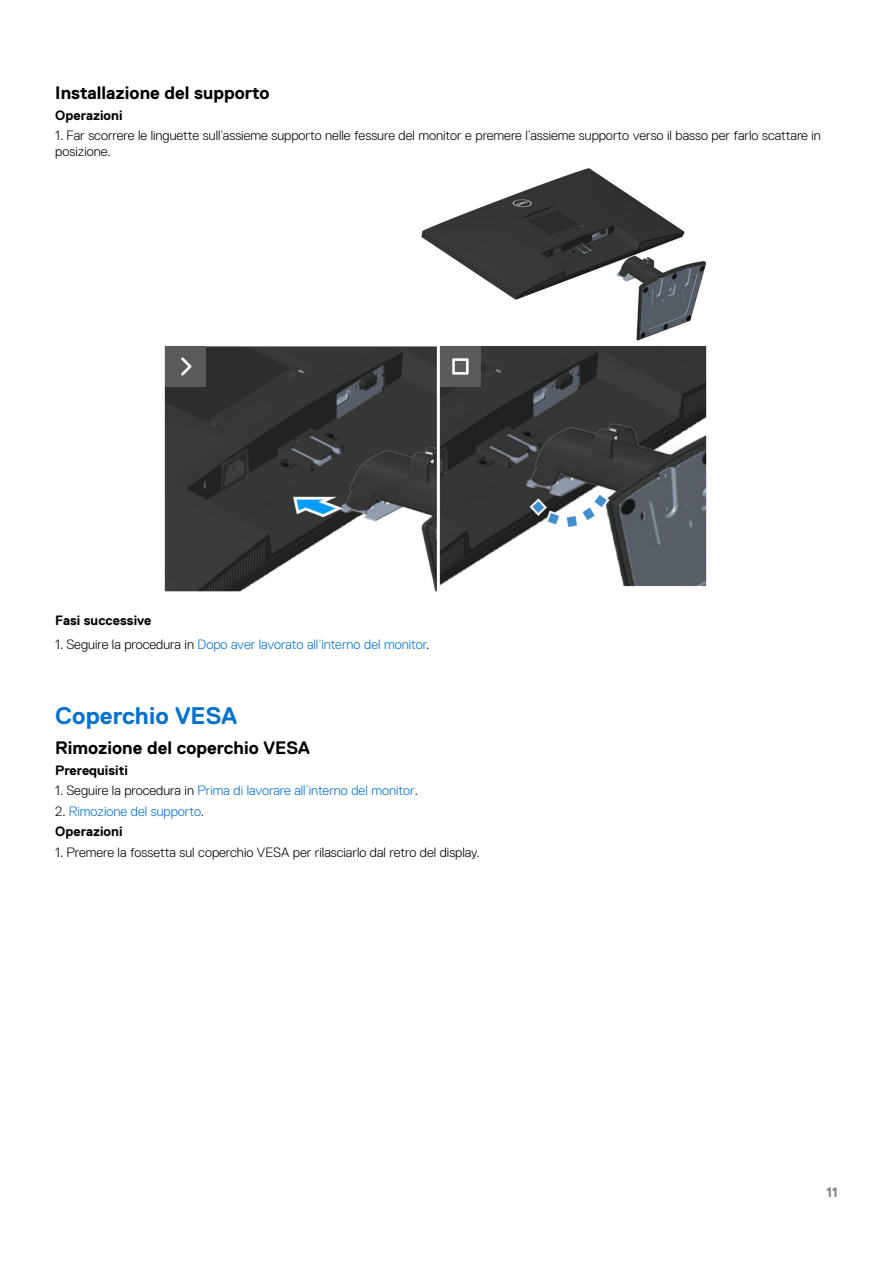
<style>
.page{position:relative;width:893px;height:1263px;background:#fff}
.page>*{position:absolute;margin:0;border:0;box-sizing:border-box;transform-origin:0 0}
.Head2{font:700 24px "Dell Replica";color:#0672cb}
.Head3{font:700 18px "Dell Replica";color:#000}
.Paragraph{font:300 13.5px/16.2px "Dell Replica";color:#000}
.Paragraph-2{font:300 13.5px "Dell Replica";color:#0672cb}
.text{font:300 13.5px "Dell Replica";color:#0672cb}
.Paragraph-3{font:700 13.5px "Dell Replica";color:#000}
.t1{font:700 13.5px "Dell Replica";color:#808080}
.s1{color:#000}
</style>
<div class="page">
<img style="left:164px;top:168px;width:543px;height:424px">
<h3 class="Head3" style="left:55px;top:83px;width:216px">Installazione del supporto</h3>
<p class="Paragraph-3" style="left:55px;top:107px;width:69px">Operazioni</p>
<p class="Paragraph" style="left:55px;top:127px;width:767px">1. Far scorrere le linguette sull’assieme supporto nelle fessure del monitor e premere l’assieme supporto verso il basso per farlo scattare in posizione.</p>
<p class="Paragraph-3" style="left:55px;top:613px;width:98px">Fasi successive</p>
<p class="text" style="left:55px;top:637px;width:376px"><span class="s1">1. Seguire la procedura in</span> Dopo aver lavorato all’interno del monitor<span class="s1">.</span></p>
<h2 class="Head2" style="left:55px;top:703px;width:183px">Coperchio VESA</h2>
<h3 class="Head3" style="left:55px;top:738px;width:256px">Rimozione del coperchio VESA</h3>
<p class="Paragraph-3" style="left:55px;top:763px;width:74px">Prerequisiti</p>
<p class="Paragraph-2" style="left:55px;top:783px;width:364px"><span class="s1">1. Seguire la procedura in</span> Prima di lavorare all’interno del monitor<span class="s1">.</span></p>
<p class="Paragraph-2" style="left:55px;top:804px;width:150px"><span class="s1">2.</span> Rimozione del supporto<span class="s1">.</span></p>
<p class="Paragraph-3" style="left:55px;top:824px;width:69px">Operazioni</p>
<p class="Paragraph" style="left:55px;top:844px;width:426px">1. Premere la fossetta sul coperchio VESA per rilasciarlo dal retro del display.</p>
<p class="t1" style="left:827px;top:1185px;width:13px">11</p>
</div>
